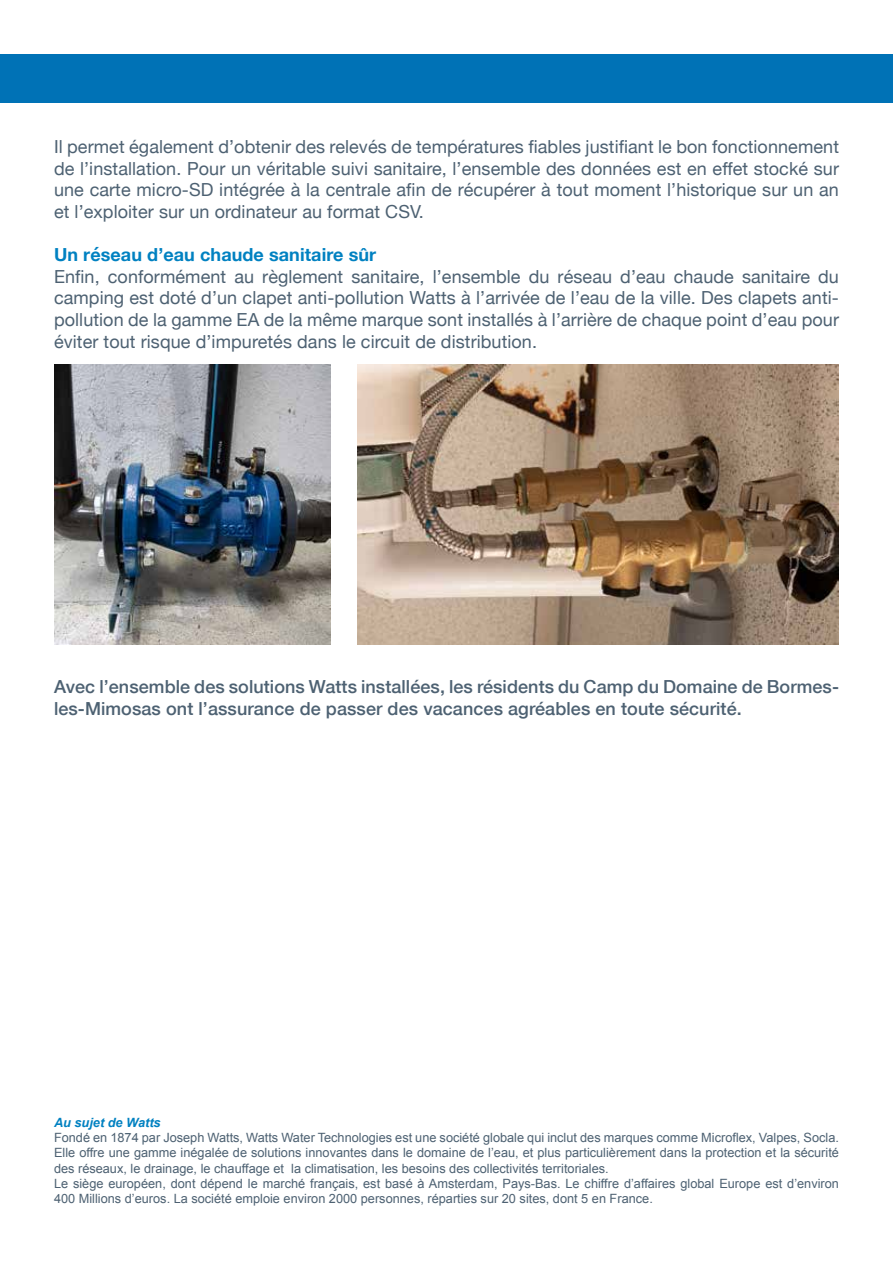
<style>
.page{position:relative;width:893px;height:1263px;background:#fff}
.page>*{position:absolute;margin:0;border:0;box-sizing:border-box;transform-origin:0 0}
.t1{font:18px/21.6px "Helvetica Neue";letter-spacing:.005em;color:#4d6172;text-align:justify}
.t2{font:500 18px/21.6px "Helvetica Neue";letter-spacing:.005em;color:#4d6172}
.t3{font:700 18px "Helvetica Neue";letter-spacing:.005em;color:#0081c1}
.t4{font:12.75px/15.3px "Arial";color:#4d6172}
.t5{font:italic 700 12.75px "Arial";color:#0081c1}
</style>
<div class="page">
<div style="left:0;top:54px;width:893px;height:49px;background:#0072b6"></div>
<img style="left:54px;top:365px;width:276px;height:280px">
<img style="left:358px;top:365px;width:481px;height:280px">
<p class="t1" style="left:54px;top:136px;width:786px">Il permet également d’obtenir des relevés de températures fiables justifiant le bon fonctionnement de l’installation. Pour un véritable suivi sanitaire, l’ensemble des données est en effet stocké sur une carte micro-SD intégrée à la centrale afin de récupérer à tout moment l’historique sur un an et l’exploiter sur un ordinateur au format CSV.</p>
<p class="t3" style="left:54px;top:241px;width:324px">Un réseau d’eau chaude sanitaire sûr</p>
<p class="t1" style="left:54px;top:265px;width:786px">Enfin, conformément au règlement sanitaire, l’ensemble du réseau d’eau chaude sanitaire du camping est doté d’un clapet anti-pollution Watts à l’arrivée de l’eau de la ville. Des clapets anti&shy;pollution de la gamme EA de la même marque sont installés à l’arrière de chaque point d’eau pour éviter tout risque d’impuretés dans le circuit de distribution.</p>
<p class="t2" style="left:54px;top:676px;width:786px">Avec l’ensemble des solutions Watts installées, les résidents du Camp du Domaine de Bormes&shy;les-Mimosas ont l’assurance de passer des vacances agréables en toute sécurité.</p>
<p class="t5" style="left:54px;top:1114px;width:108px">Au sujet de Watts</p>
<p class="t4" style="left:54px;top:1130px;width:786px">Fondé en 1874 par Joseph Watts, Watts Water Technologies est une société globale qui inclut des marques comme Microflex, Valpes, Socla.<br>Elle offre une gamme inégalée de solutions innovantes dans le domaine de l’eau, et plus particulièrement dans la protection et la sécurité des réseaux, le drainage, le chauffage et la climatisation, les besoins des collectivités territoriales.<br>Le siège européen, dont dépend le marché français, est basé à Amsterdam, Pays-Bas. Le chiffre d’affaires global Europe est d’environ 400 Millions d’euros. La société emploie environ 2000 personnes, réparties sur 20 sites, dont 5 en France.</p>
</div>
